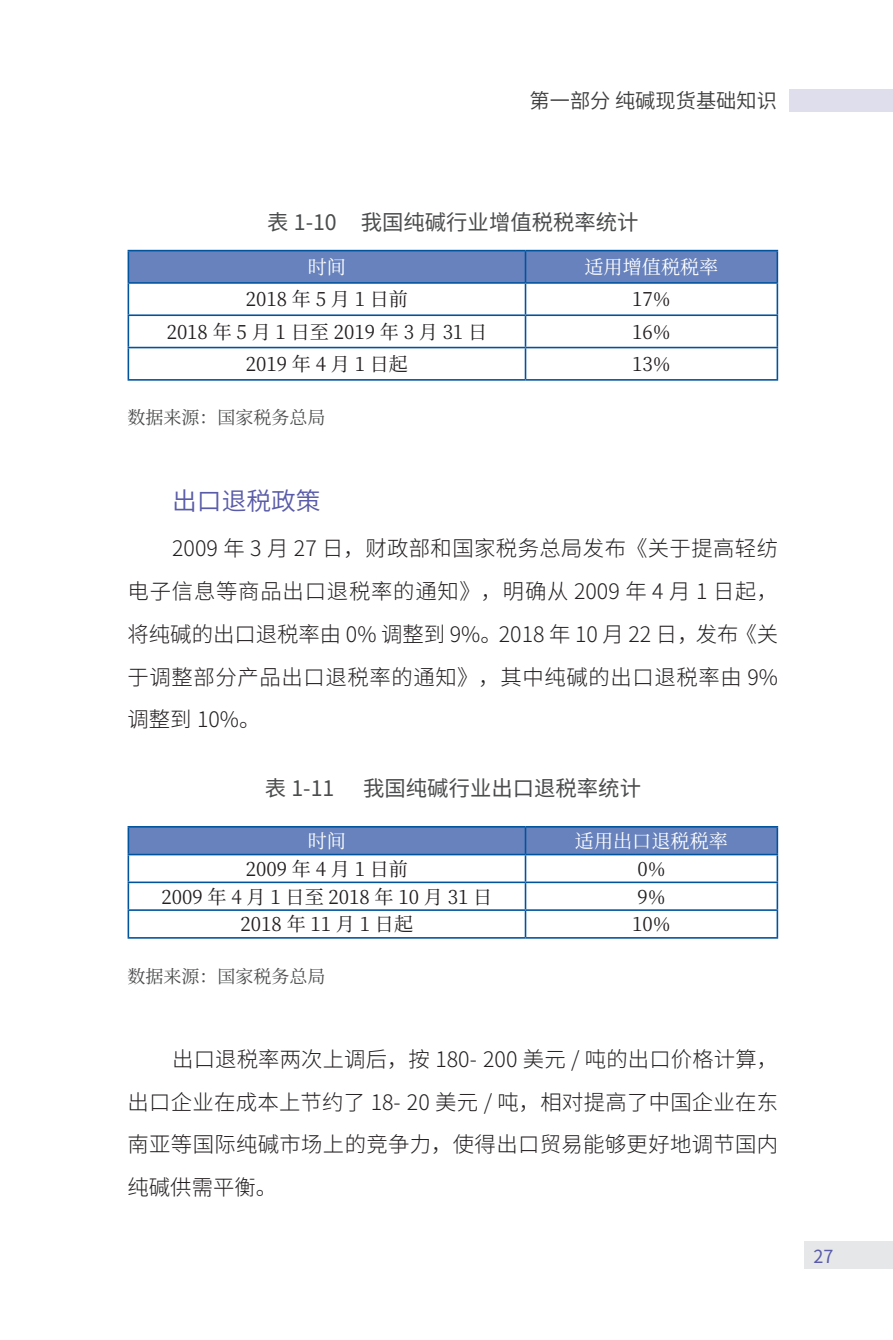
<style>
.page{position:relative;width:893px;height:1340px;background:#fff}
.page>*{position:absolute;margin:0;border:0;box-sizing:border-box;transform-origin:0 0}
.三级标题{font:24.75px "Source Han Sans CN";color:#595ba8}
.三级标题-2{font:300 21.38px/42.8px "Source Han Sans CN";letter-spacing:.015em;color:#231f20;text-align:justify}
.三级标题-3{font:21.38px "Source Han Sans CN";color:#4b4c4d}
.t1{font:20.25px "Source Han Sans CN";color:#3e3e3f}
.三级标题-4{font:19.12px "Source Han Serif CN";letter-spacing:.25em;color:#231f20}
.三级标题-5{font:19.12px "Source Han Serif CN";color:#231f20}
.三级标题-6{font:19.12px "Source Han Serif CN";color:#fff}
.三级标题-7{font:18px "Source Han Serif CN";color:#4b4c4d}
.t2{font:18px "Source Han Sans CN";color:#595ba8}
</style>
<div class="page">
<div style="left:805px;top:1241px;width:88px;height:27px;background:#e6e7e9"></div>
<div style="left:789px;top:89px;width:104px;height:23px;background:#dedeed"></div>
<hr style="left:128px;top:937px;width:397px;height:1px;background:#01539e">
<hr style="left:525px;top:937px;width:253px;height:1px;background:#01539e">
<svg style="left:128px;top:826px;width:650px;height:111px"></svg>
<hr style="left:525px;top:853px;width:253px;height:2px;background:#01539e">
<div style="left:129px;top:251px;width:648px;height:31px;background:#6782bc"></div>
<hr style="left:128px;top:284px;width:1px;height:30px;background:#01539e">
<hr style="left:525px;top:284px;width:1px;height:30px;background:#01539e">
<hr style="left:777px;top:284px;width:1px;height:30px;background:#01539e">
<hr style="left:128px;top:314px;width:397px;height:2px;background:#01539e">
<hr style="left:128px;top:316px;width:1px;height:31px;background:#01539e">
<hr style="left:525px;top:314px;width:253px;height:2px;background:#01539e">
<hr style="left:525px;top:316px;width:1px;height:31px;background:#01539e">
<hr style="left:777px;top:316px;width:1px;height:31px;background:#01539e">
<hr style="left:128px;top:347px;width:397px;height:1px;background:#01539e">
<hr style="left:128px;top:348px;width:1px;height:31px;background:#01539e">
<hr style="left:128px;top:379px;width:397px;height:1px;background:#01539e">
<hr style="left:525px;top:347px;width:253px;height:1px;background:#01539e">
<hr style="left:525px;top:348px;width:1px;height:31px;background:#01539e">
<hr style="left:777px;top:348px;width:1px;height:31px;background:#01539e">
<hr style="left:525px;top:379px;width:253px;height:1px;background:#01539e">
<hr style="left:128px;top:250px;width:397px;height:1px;background:#01539e">
<hr style="left:128px;top:251px;width:1px;height:31px;background:#01539e">
<hr style="left:128px;top:282px;width:397px;height:2px;background:#01539e">
<hr style="left:525px;top:250px;width:253px;height:1px;background:#01539e">
<hr style="left:525px;top:251px;width:1px;height:31px;background:#01539e">
<hr style="left:777px;top:251px;width:1px;height:31px;background:#01539e">
<hr style="left:525px;top:282px;width:253px;height:2px;background:#01539e">
<p class="t1" style="left:529px;top:89px;width:249px">第一部分 纯碱现货基础知识</p>
<p class="三级标题-3" style="left:267px;top:210px;width:373px">表 1-10 我国纯碱行业增值税税率统计</p>
<p class="三级标题-6" style="left:308px;top:256px;width:40px">时间</p>
<p class="三级标题-6" style="left:584px;top:256px;width:135px">适用增值税税率</p>
<p class="三级标题-4" style="left:246px;top:288px;width:164px">2018年5月1日前</p>
<p class="三级标题-5" style="left:632px;top:288px;width:40px">17%</p>
<p class="三级标题-4" style="left:167px;top:321px;width:322px">2018年5月1日至2019年3月31日</p>
<p class="三级标题-5" style="left:632px;top:321px;width:40px">16%</p>
<p class="三级标题-4" style="left:246px;top:353px;width:164px">2019年4月1日起</p>
<p class="三级标题-5" style="left:632px;top:353px;width:40px">13%</p>
<p class="三级标题-7" style="left:128px;top:407px;width:199px">数据来源：国家税务总局</p>
<p class="三级标题" style="left:172px;top:486px;width:150px">出口退税政策</p>
<p class="三级标题-2" style="left:128px;top:527px;width:652px;text-indent:45px">2009 年 3 月 27 日，财政部和国家税务总局发布《关于提高轻纺电子信息等商品出口退税率的通知》，明确从 2009 年 4 月 1 日起，将纯碱的出口退税率由 0% 调整到 9%。2018 年 10 月 22 日，发布《关于调整部分产品出口退税率的通知》，其中纯碱的出口退税率由 9%调整到 10%。</p>
<p class="三级标题-3" style="left:265px;top:775px;width:71px">表 1-11</p>
<p class="三级标题-3" style="left:363px;top:775px;width:279px">我国纯碱行业出口退税率统计</p>
<p class="三级标题-6" style="left:308px;top:830px;width:40px">时间</p>
<p class="三级标题-6" style="left:575px;top:830px;width:154px">适用出口退税税率</p>
<p class="三级标题-4" style="left:246px;top:858px;width:164px">2009年4月1日前</p>
<p class="三级标题-5" style="left:637px;top:858px;width:30px">0%</p>
<p class="三级标题-4" style="left:162px;top:885px;width:332px">2009年4月1日至2018年10月31日</p>
<p class="三级标题-5" style="left:637px;top:885px;width:30px">9%</p>
<p class="三级标题-5" style="left:241px;top:913px;width:174px">2018 年 11 月 1 日起</p>
<p class="三级标题-5" style="left:632px;top:913px;width:40px">10%</p>
<p class="三级标题-7" style="left:128px;top:966px;width:199px">数据来源：国家税务总局</p>
<p class="三级标题-2" style="left:128px;top:1038px;width:652px;text-indent:45px">出口退税率两次上调后，按 180- 200 美元 / 吨的出口价格计算，出口企业在成本上节约了 18- 20 美元 / 吨，相对提高了中国企业在东南亚等国际纯碱市场上的竞争力，使得出口贸易能够更好地调节国内纯碱供需平衡。</p>
<p class="t2" style="left:813px;top:1246px;width:21px">27</p>
</div>
